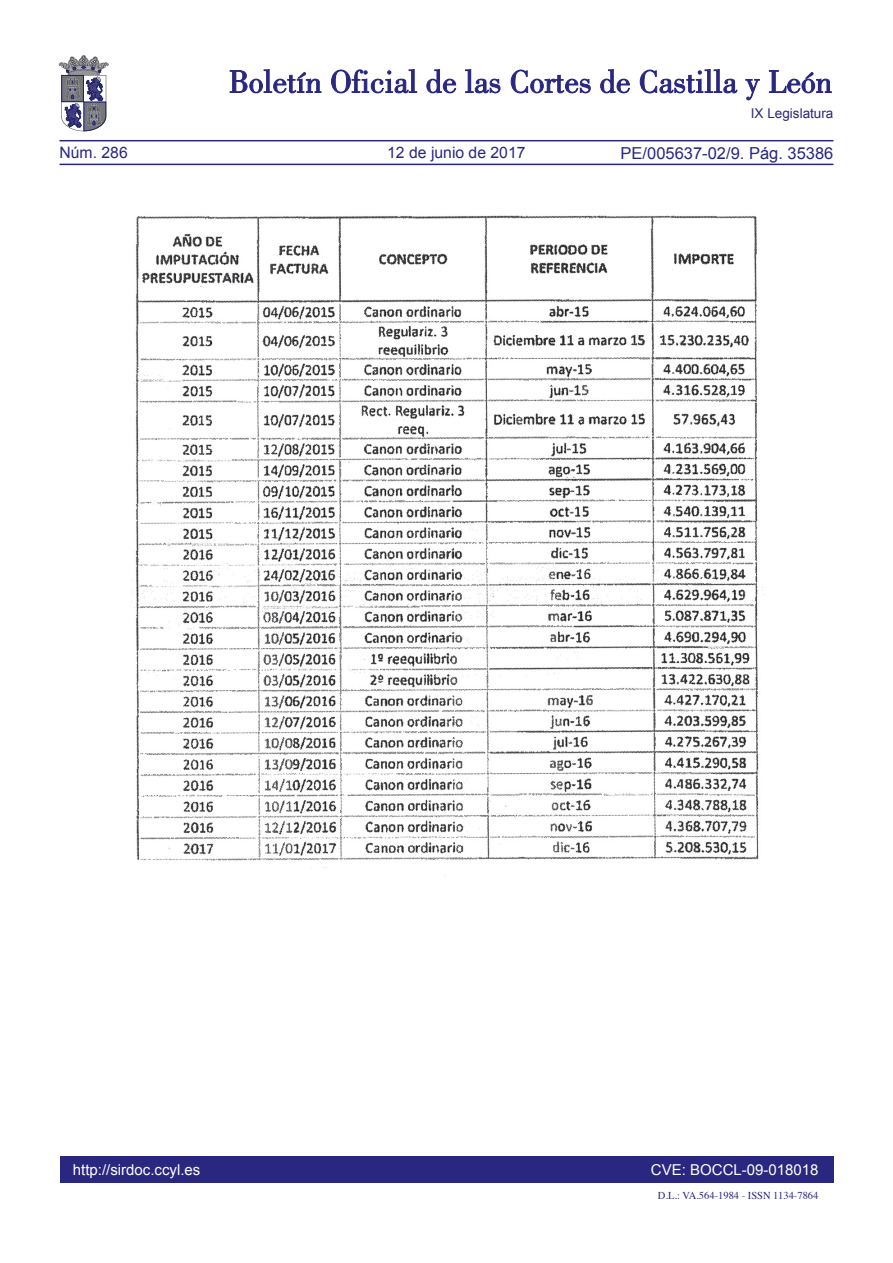
<style>
.page{position:relative;width:893px;height:1263px;background:#fff}
.page>*{position:absolute;margin:0;border:0;box-sizing:border-box;transform-origin:0 0}
.t1{font:16.5px "Arial";color:#292780}
.t2{font:15.75px "Arial";color:#292780}
.t3{font:15px "Arial";color:#fff}
.t4{font:13.5px "Arial";color:#292780}
.t5{font:10.5px "Times";color:#292780}
</style>
<div class="page">
<div style="left:60px;top:1157px;width:773px;height:26px;background:#292780"></div>
<hr style="left:60px;top:164px;width:773px;height:1px;background:#292780">
<hr style="left:60px;top:140px;width:773px;height:1px;background:#292780">
<svg style="left:230px;top:69px;width:91px;height:24px"></svg>
<svg style="left:331px;top:69px;width:86px;height:24px"></svg>
<svg style="left:426px;top:69px;width:30px;height:24px"></svg>
<svg style="left:465px;top:69px;width:35px;height:24px"></svg>
<svg style="left:511px;top:70px;width:80px;height:23px"></svg>
<svg style="left:600px;top:69px;width:30px;height:24px"></svg>
<svg style="left:640px;top:69px;width:97px;height:24px"></svg>
<svg style="left:745px;top:79px;width:15px;height:21px"></svg>
<svg style="left:769px;top:70px;width:62px;height:23px"></svg>
<svg style="left:59px;top:55px;width:49px;height:76px"></svg>
<img style="left:131px;top:215px;width:634px;height:661px">
<p class="t2" style="left:60px;top:142px;width:70px">Núm. 286</p>
<p class="t2" style="left:387px;top:142px;width:140px">12 de junio de 2017</p>
<p class="t4" style="left:751px;top:105px;width:84px">IX Legislatura</p>
<p class="t1" style="left:621px;top:142px;width:214px">PE/005637-02/9. Pág. 35386</p>
<p class="t3" style="left:73px;top:1159px;width:129px">http://sirdoc.ccyl.es</p>
<p class="t3" style="left:651px;top:1159px;width:169px">CVE: BOCCL-09-018018</p>
<p class="t5" style="left:658px;top:1185px;width:162px">D.L.: VA.564-1984 - ISSN 1134-7864</p>
</div>
